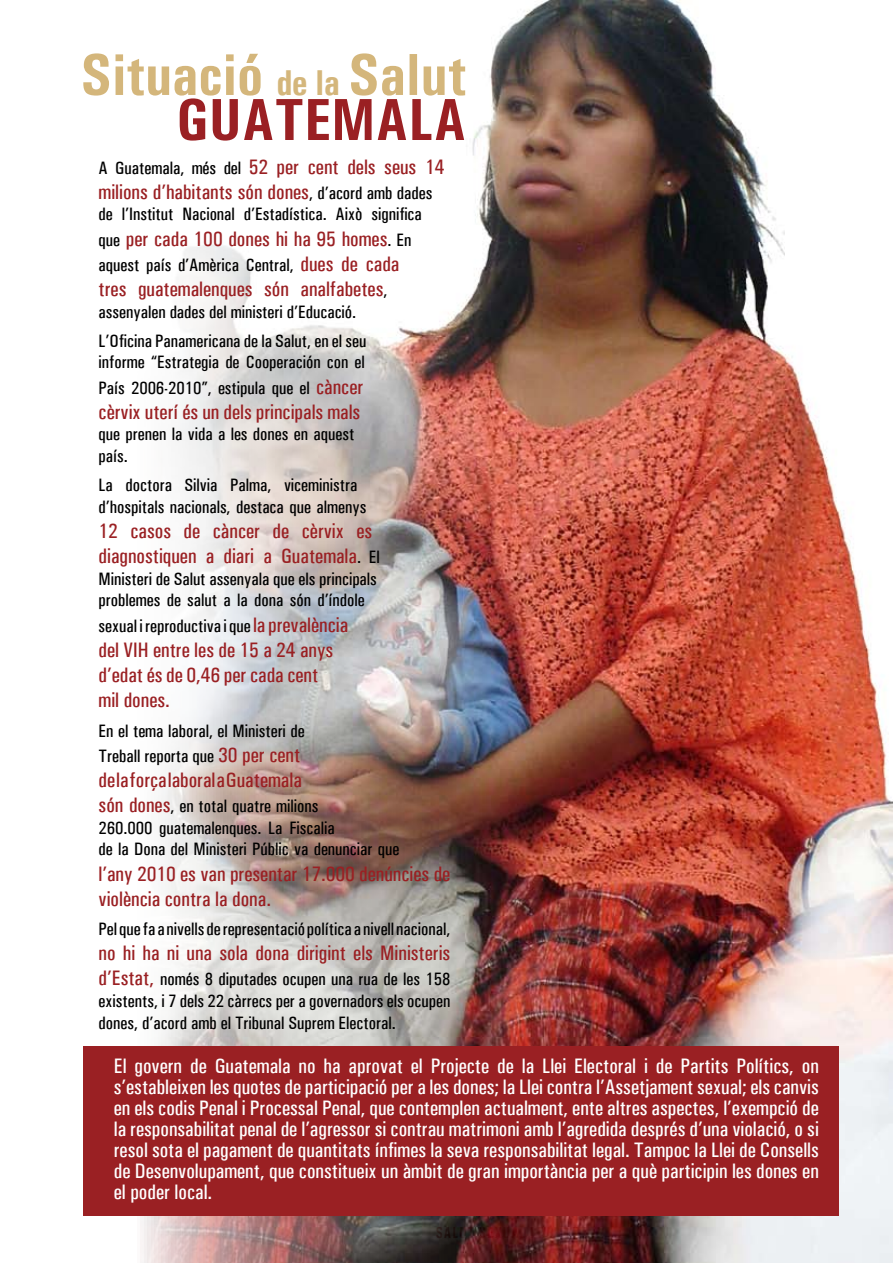
<style>
.page{position:relative;width:893px;height:1263px;background:#fff}
.page>*{position:absolute;margin:0;border:0;box-sizing:border-box;transform-origin:0 0}
.t1{font:700 condensed 59.4px/45px "Univers";color:#d4b67b;text-align:right}
.t2{font:500 condensed 21px/21px "Univers";color:#fff;text-align:justify}
.t3{font:500 condensed 21px/25.2px "Univers";color:#9a2023}
.t4{font:500 condensed 18px/21.6px "Univers";color:#000}
.s1{font-size:36px}
.s2{color:#9a2023}
.s3{font-size:18px;color:#000}
.s4{font-size:21px;color:#9a2023}
</style>
<div class="page">
<img style="left:129px;top:0;width:764px;height:1263px">
<div style="left:84px;top:1046px;width:755px;height:169px;background:#9a2023"></div>
<h1 class="t1" style="left:80px;top:52px;width:387px">Situació <span class="s1">de la</span> Salut<br><span class="s2">GUATEMALA</span></h1>
<p class="t3" style="left:99px;top:154px;width:347px"><span class="s3">A Guatemala, més del</span> 52 per cent dels seus 14 milions d’habitants són dones<span class="s3">, d’acord amb dades</span></p>
<p class="t4" style="left:99px;top:203px;width:325px">de l’Institut Nacional d’Estadística. Això significa</p>
<p class="t3" style="left:99px;top:226px;width:314px"><span class="s3">que</span> per cada 100 dones hi ha 95 homes<span class="s3">. En</span></p>
<p class="t4" style="left:99px;top:254px;width:302px">aquest país d’Amèrica Central, <span class="s4">dues de cada</span></p>
<p class="t3" style="left:99px;top:276px;width:290px">tres guatemalenques són analfabetes<span class="s3">,</span></p>
<p class="t4" style="left:99px;top:297px;width:269px;line-height:29.2px">assenyalen dades del ministeri d’Educació.<br>L’Oficina Panamericana de la Salut, en el seu</p>
<p class="t4" style="left:99px;top:350px;width:268px;line-height:25.2px">informe “Estrategia de Cooperación con el<br>País 2006-2010”, estipula que el <span class="s4">càncer</span></p>
<p class="t3" style="left:99px;top:399px;width:263px">cèrvix uterí és un dels principals mals</p>
<p class="t4" style="left:99px;top:423px;width:257px">que prenen la vida a les dones en aquest país.</p>
<p class="t4" style="left:99px;top:474px;width:269px">La doctora Silvia Palma, viceministra d’hospitals nacionals, destaca que almenys</p>
<p class="t3" style="left:99px;top:518px;width:283px">12 casos de càncer de cèrvix es diagnostiquen a diari a Guatemala<span class="s3">. El</span></p>
<p class="t4" style="left:99px;top:568px;width:280px">Ministeri de Salut assenyala que els principals problemes de salut a la dona són d’índole</p>
<p class="t4" style="left:99px;top:615px;width:251px">sexual i reproductiva i que <span class="s4">la prevalència</span></p>
<p class="t3" style="left:99px;top:637px;width:236px">del VIH entre les de 15 a 24 anys d’edat és de 0,46 per cada cent mil dones.</p>
<p class="t4" style="left:99px;top:718px;width:208px;line-height:25.2px">En el tema laboral, el Ministeri de<br>Treball reporta que <span class="s4">30 per cent</span></p>
<p class="t3" style="left:99px;top:767px;width:205px">de la força laboral a Guatemala</p>
<p class="t4" style="left:99px;top:795px;width:302px"><span class="s4">són dones</span>, en total quatre milions<br>260.000 guatemalenques. La Fiscalia<br>de la Dona del Ministeri Públic va denunciar que</p>
<p class="t3" style="left:99px;top:861px;width:353px">l’any 2010 es van presentar 17.000 denúncies de violència contra la dona.</p>
<p class="t4" style="left:99px;top:918px;width:353px">Pel que fa a nivells de representació política a nivell nacional,</p>
<p class="t3" style="left:99px;top:940px;width:353px">no hi ha ni una sola dona dirigint els Ministeris</p>
<p class="t4" style="left:99px;top:968px;width:353px;text-align:justify"><span class="s4">d’Estat,</span> només 8 diputades ocupen una rua de les 158 existents, i 7 dels 22 càrrecs per a governadors els ocupen dones, d’acord amb el Tribunal Suprem Electoral.</p>
<p class="t2" style="left:114px;top:1055px;width:707px">El govern de Guatemala no ha aprovat el Projecte de la Llei Electoral i de Partits Polítics, on s’estableixen les quotes de participació per a les dones; la Llei contra l’Assetjament sexual; els canvis en els codis Penal i Processal Penal, que contemplen actualment, ente altres aspectes, l’exempció de la responsabilitat penal de l’agressor si contrau matrimoni amb l’agredida després d’una violació, o si resol sota el pagament de quantitats ínfimes la seva responsabilitat legal. Tampoc la Llei de Consells de Desenvolupament, que constitueix un àmbit de gran importància per a què participin les dones en el poder local.</p>
</div>
